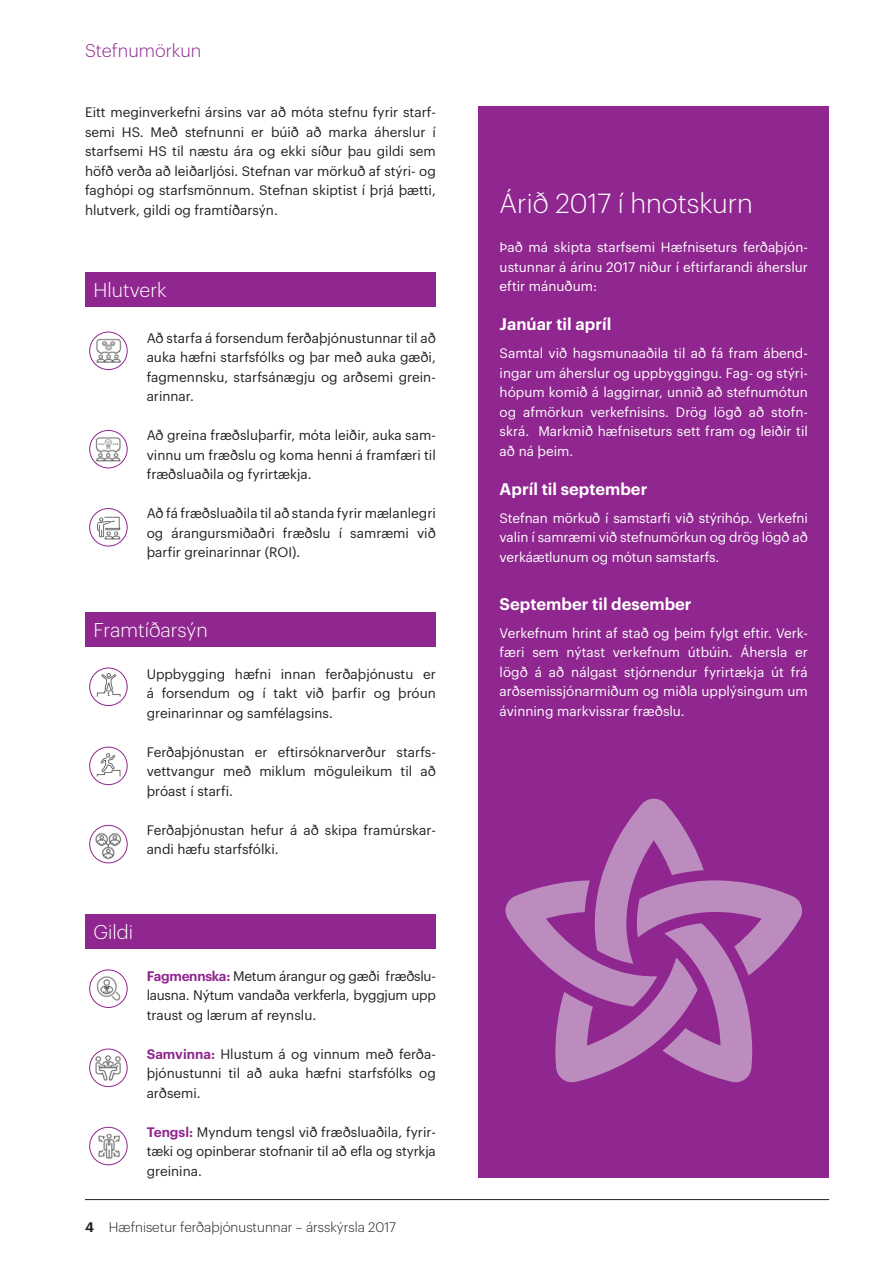
<style>
.page{position:relative;width:893px;height:1263px;background:#fff}
.page>*{position:absolute;margin:0;border:0;box-sizing:border-box;transform-origin:0 0}
.t1{font:300 27px "Graphik LC";color:#fff}
.t2{font:300 19.5px "Graphik LC";color:#fff}
.t3{font:300 18px "Graphik LC";color:#90268f}
.t4{font:600 16.5px "Graphik LC";color:#fff}
.t5{font:13.5px/19.5px "Graphik LC";color:#231f20;text-align:justify}
.t6{font:13.5px/19.5px "Graphik LC";color:#fff;text-align:justify}
.t7{font:300 13.5px "Graphik LC";color:#231f20}
.s1{font-weight:600;color:#90268f}
.s2{font-weight:600}
</style>
<div class="page">
<hr style="left:85px;top:1199px;width:744px;height:1px;background:#231f20">
<div style="left:478px;top:106px;width:351px;height:1072px;background:#90268f"></div>
<img style="left:95px;top:337px;width:27px;height:28px">
<div style="left:89px;top:332px;width:39px;height:38px;border:1px solid #90268f;border-radius:50%"></div>
<img style="left:95px;top:436px;width:27px;height:26px">
<div style="left:89px;top:430px;width:39px;height:38px;border:1px solid #90268f;border-radius:50%"></div>
<img style="left:95px;top:514px;width:27px;height:26px">
<div style="left:89px;top:508px;width:39px;height:38px;border:1px solid #90268f;border-radius:50%"></div>
<div style="left:85px;top:272px;width:351px;height:34px;background:#90268f"></div>
<div style="left:85px;top:914px;width:351px;height:34px;background:#90268f"></div>
<img style="left:94px;top:975px;width:29px;height:27px">
<div style="left:89px;top:969px;width:39px;height:39px;border:1px solid #90268f;border-radius:50%"></div>
<img style="left:95px;top:1054px;width:29px;height:28px">
<div style="left:89px;top:1049px;width:39px;height:38px;border:1px solid #90268f;border-radius:50%"></div>
<img style="left:95px;top:1134px;width:27px;height:26px">
<div style="left:89px;top:1127px;width:39px;height:38px;border:1px solid #90268f;border-radius:50%"></div>
<div style="left:85px;top:612px;width:351px;height:34px;background:#90268f"></div>
<img style="left:95px;top:673px;width:27px;height:28px">
<div style="left:89px;top:668px;width:39px;height:38px;border:1px solid #90268f;border-radius:50%"></div>
<img style="left:95px;top:752px;width:27px;height:29px">
<div style="left:89px;top:747px;width:39px;height:38px;border:1px solid #90268f;border-radius:50%"></div>
<img style="left:95px;top:830px;width:27px;height:30px">
<div style="left:89px;top:825px;width:39px;height:38px;border:1px solid #90268f;border-radius:50%"></div>
<svg style="left:505px;top:798px;width:297px;height:285px"></svg>
<h3 class="t3" style="left:85px;top:38px;width:118px">Stefnumörkun</h3>
<p class="t5" style="left:85px;top:102px;width:352px">Eitt meginverkefni ársins var að móta stefnu fyrir starf&shy;semi HS. Með stefnunni er búið að marka áherslur í starfsemi HS til næstu ára og ekki síður þau gildi sem höfð verða að leiðarljósi. Stefnan var mörkuð af stýri- og faghópi og starfsmönnum. Stefnan skiptist í þrjá þætti, hlutverk, gildi og framtíðarsýn.</p>
<h2 class="t2" style="left:94px;top:275px;width:75px">Hlutverk</h2>
<p class="t5" style="left:147px;top:327px;width:291px">Að starfa á forsendum ferðaþjónustunnar til að auka hæfni starfsfólks og þar með auka gæði, fagmennsku, starfsánægju og arðsemi grein&shy;arinnar.</p>
<p class="t5" style="left:147px;top:424px;width:291px">Að greina fræðsluþarfir, móta leiðir, auka sam&shy;vinnu um fræðslu og koma henni á framfæri til fræðsluaðila og fyrirtækja.</p>
<p class="t5" style="left:147px;top:502px;width:291px">Að fá fræðsluaðila til að standa fyrir mælanlegri og árangursmiðaðri fræðslu í samræmi við þarfir greinarinnar (ROI).</p>
<h2 class="t2" style="left:94px;top:615px;width:116px">Framtíðarsýn</h2>
<p class="t5" style="left:147px;top:663px;width:291px">Uppbygging hæfni innan ferðaþjónustu er á forsendum og í takt við þarfir og þróun greinarinnar og samfélagsins.</p>
<p class="t5" style="left:147px;top:741px;width:291px">Ferðaþjónustan er eftirsóknarverður starfs&shy;vettvangur með miklum möguleikum til að þróast í starfi.</p>
<p class="t5" style="left:147px;top:819px;width:291px">Ferðaþjónustan hefur á að skipa framúrskar&shy;andi hæfu starfsfólki.</p>
<h2 class="t2" style="left:94px;top:917px;width:41px">Gildi</h2>
<p class="t5" style="left:147px;top:965px;width:291px"><span class="s1">Fagmennska:</span> Metum árangur og gæði fræðslu&shy;lausna. Nýtum vandaða verkferla, byggjum upp traust og lærum af reynslu.</p>
<p class="t5" style="left:147px;top:1043px;width:291px"><span class="s1">Samvinna:</span> Hlustum á og vinnum með ferða&shy;þjónustunni til að auka hæfni starfsfólks og arðsemi.</p>
<p class="t5" style="left:147px;top:1121px;width:291px"><span class="s1">Tengsl:</span> Myndum tengsl við fræðsluaðila, fyrir&shy;tæki og opinberar stofnanir til að efla og styrkja greinina.</p>
<p class="t7" style="left:85px;top:1217px;width:312px"><span class="s2">4</span> Hæfnisetur ferðaþjónustunnar – ársskýrsla 2017</p>
<h1 class="t1" style="left:500px;top:184px;width:255px">Árið 2017 í hnotskurn</h1>
<p class="t6" style="left:500px;top:237px;width:310px">Það má skipta starfsemi Hæfniseturs ferðaþjón&shy;ustunnar á árinu 2017 niður í eftirfarandi áherslur eftir mánuðum:</p>
<p class="t4" style="left:500px;top:312px;width:113px">Janúar til apríl</p>
<p class="t6" style="left:500px;top:343px;width:310px">Samtal við hagsmunaaðila til að fá fram ábend&shy;ingar um áherslur og uppbyggingu. Fag- og stýri&shy;hópum komið á laggirnar, unnið að stefnumótun og afmörkun verkefnisins. Drög lögð að stofn&shy;skrá. Markmið hæfniseturs sett fram og leiðir til að ná þeim.</p>
<p class="t4" style="left:500px;top:476px;width:149px">Apríl til september</p>
<p class="t6" style="left:500px;top:507px;width:310px">Stefnan mörkuð í samstarfi við stýrihóp. Verkefni valin í samræmi við stefnumörkun og drög lögð að verkáætlunum og mótun samstarfs.</p>
<p class="t4" style="left:500px;top:591px;width:194px">September til desember</p>
<p class="t6" style="left:500px;top:622px;width:310px">Verkefnum hrint af stað og þeim fylgt eftir. Verk&shy;færi sem nýtast verkefnum útbúin. Áhersla er lögð á að nálgast stjórnendur fyrirtækja út frá arðsemissjónarmiðum og miðla upplýsingum um ávinning markvissrar fræðslu.</p>
</div>
